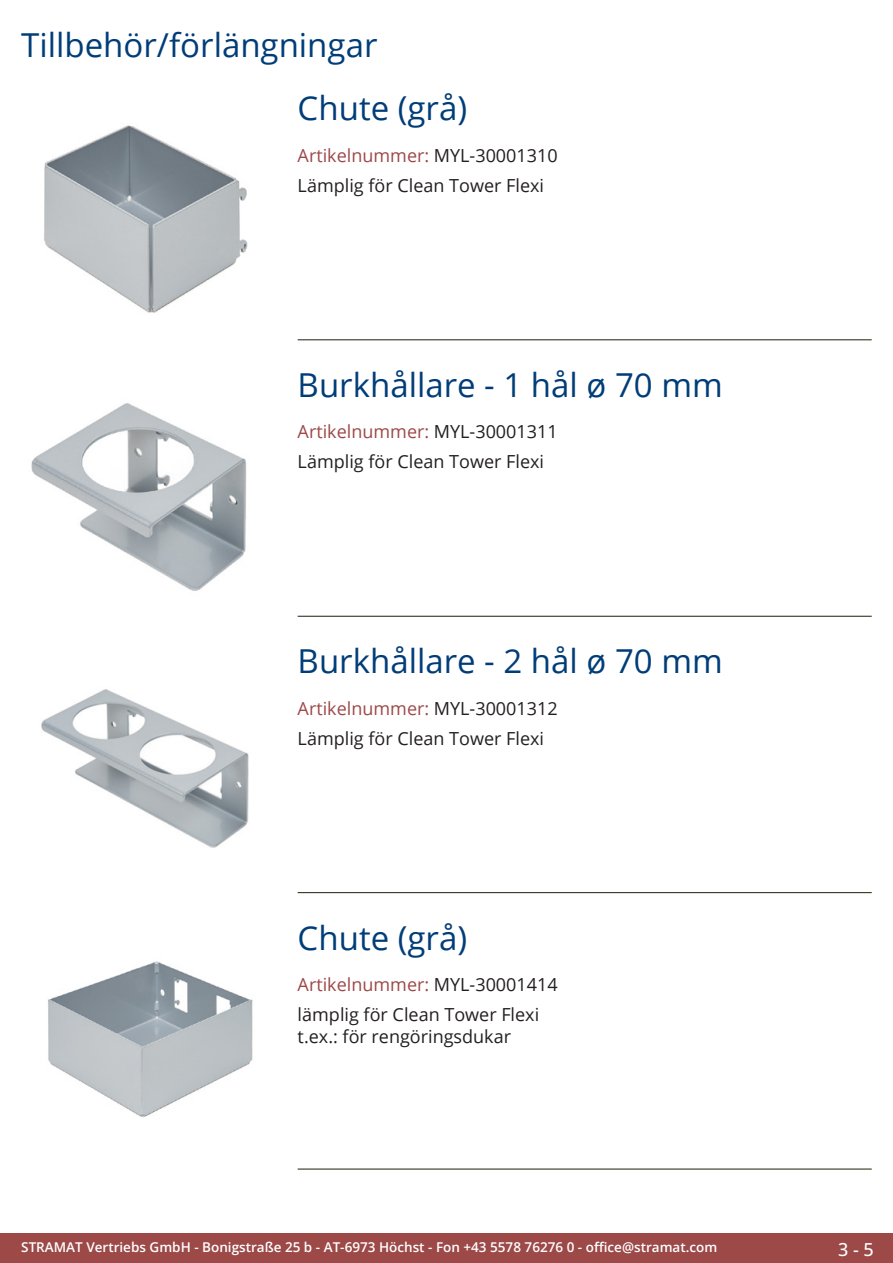
<style>
.page{position:relative;width:893px;height:1263px;background:#fff}
.page>*{position:absolute;margin:0;border:0;box-sizing:border-box;transform-origin:0 0}
.Produkttitel{font:33px "Open Sans";color:#003d78}
.RastTitel{font:33px "Open Sans";color:#003d78}
.Beschreibung_Text{font:18px/21.6px "Open Sans";color:#231f20}
.TechDaten_Überschrif{font:18px "Open Sans";color:#9c4948}
.t1{font:500 18px "Open Sans";color:#fff}
.t2{font:600 13.5px "Open Sans";color:#fff}
.s1{color:#231f20}
</style>
<div class="page">
<div style="left:0;top:1233px;width:893px;height:30px;background:#9c4948"></div>
<hr style="left:298px;top:340px;width:574px;height:1px;background:#201d08">
<hr style="left:298px;top:616px;width:574px;height:1px;background:#201d08">
<hr style="left:298px;top:892px;width:574px;height:1px;background:#201d08">
<hr style="left:298px;top:1169px;width:574px;height:1px;background:#201d08">
<img style="left:44px;top:125px;width:204px;height:188px">
<img style="left:31px;top:403px;width:216px;height:188px">
<img style="left:41px;top:689px;width:208px;height:159px">
<img style="left:48px;top:961px;width:205px;height:156px">
<p class="RastTitel" style="left:21px;top:22px;width:358px">Tillbehör/förlängningar</p>
<p class="Produkttitel" style="left:298px;top:86px;width:171px">Chute (grå)</p>
<p class="TechDaten_Überschrif" style="left:298px;top:143px;width:262px">Artikelnummer: <span class="s1">MYL-30001310</span></p>
<p class="Beschreibung_Text" style="left:298px;top:174px;width:248px">Lämplig för Clean Tower Flexi</p>
<p class="Produkttitel" style="left:298px;top:362px;width:427px">Burkhållare - 1 hål ø 70 mm</p>
<p class="TechDaten_Überschrif" style="left:298px;top:420px;width:262px">Artikelnummer: <span class="s1">MYL-30001311</span></p>
<p class="Beschreibung_Text" style="left:298px;top:450px;width:248px">Lämplig för Clean Tower Flexi</p>
<p class="Produkttitel" style="left:298px;top:638px;width:427px">Burkhållare - 2 hål ø 70 mm</p>
<p class="TechDaten_Überschrif" style="left:298px;top:696px;width:262px">Artikelnummer: <span class="s1">MYL-30001312</span></p>
<p class="Beschreibung_Text" style="left:298px;top:727px;width:248px">Lämplig för Clean Tower Flexi</p>
<p class="Produkttitel" style="left:298px;top:915px;width:171px">Chute (grå)</p>
<p class="TechDaten_Überschrif" style="left:298px;top:972px;width:262px">Artikelnummer: <span class="s1">MYL-30001414</span></p>
<p class="Beschreibung_Text" style="left:298px;top:1003px;width:243px">lämplig för Clean Tower Flexi t.ex.: för rengöringsdukar</p>
<p class="t2" style="left:21px;top:1238px;width:698px">STRAMAT Vertriebs GmbH - Bonigstraße 25 b - AT-6973 Höchst - Fon +43 5578 76276 0 - office@stramat.com</p>
<p class="t1" style="left:838px;top:1237px;width:37px">3 - 5</p>
</div>
